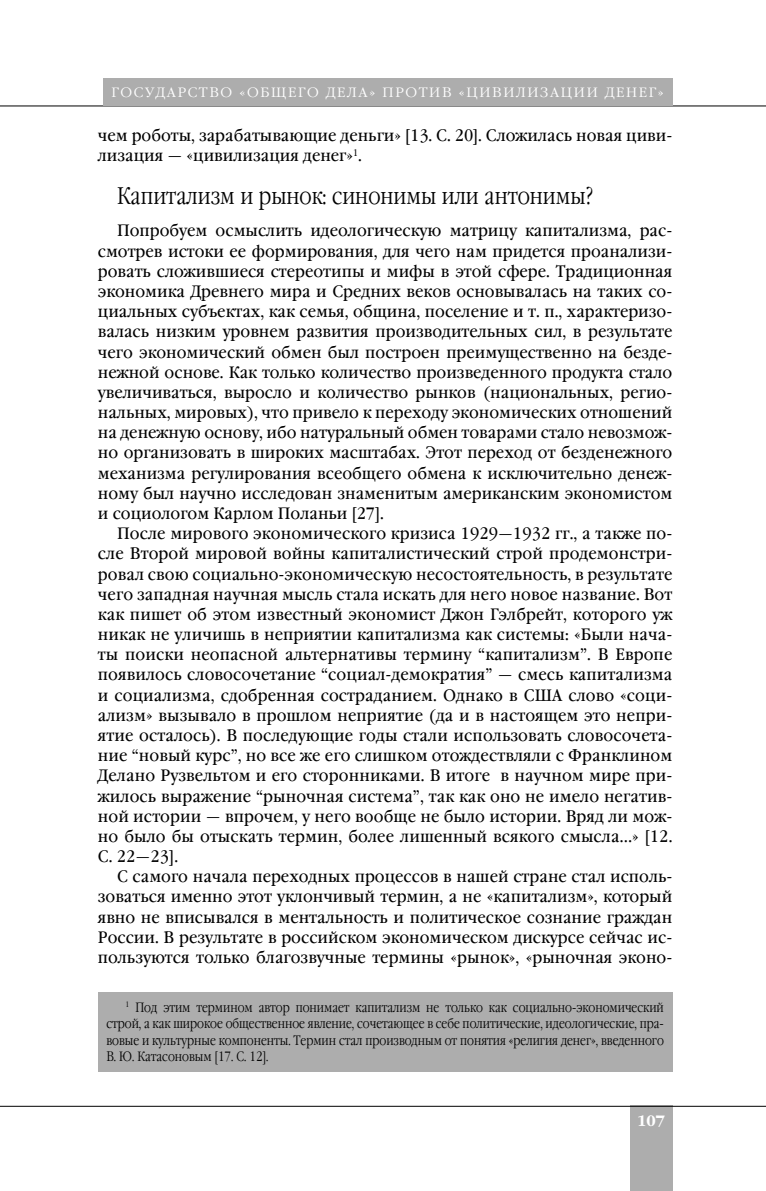
<style>
.page{position:relative;width:766px;height:1191px;background:#fff}
.page>*{position:absolute;margin:0;border:0;box-sizing:border-box;transform-origin:0 0}
.t1{font:300 24px "Garamond Narrow C";color:#000}
.t2{font:16.5px/20.1px "Garamond Book Narrow C";color:#000;scale:1.1 1}
.t3{font:700 15px "Garamond C";color:#fff}
.t4{font:300 13.5px/16.5px "Garamond Narrow C";color:#000;text-align:justify}
.t5{font:300 13.5px "Garamond Narrow C";letter-spacing:.1em;color:#fff;scale:1.25 1}
</style>
<div class="page">
<div style="left:629px;top:1106px;width:43px;height:85px;background:#adadad"></div>
<hr style="left:0;top:1106px;width:765px;height:1px;background:#000">
<hr style="left:0;top:106px;width:765px;height:1px;background:#000">
<div style="left:103px;top:78px;width:569px;height:28px;background:#adadad"></div>
<div style="left:98px;top:992px;width:574px;height:79px;background:#adadad"></div>
<p class="t5" style="left:111px;top:87px;width:443px">ГОСУДАРСТВО «ОБЩЕГО ДЕЛА» ПРОТИВ «ЦИВИЛИЗАЦИИ ДЕНЕГ»</p>
<p class="t2" style="left:98px;top:127px;width:523px">чем роботы, зарабатывающие деньги» [13. С. 20]. Сложилась новая циви&shy;лизация — «цивилизация денег»<sup>1</sup>.</p>
<p class="t1" style="left:117px;top:186px;width:477px">Капитализм и рынок: синонимы или антонимы?</p>
<p class="t2" style="left:117px;top:222px;width:506px">Попробуем осмыслить идеологическую матрицу капитализма, рас-</p>
<p class="t2" style="left:98px;top:242px;width:523px">смотрев истоки ее формирования, для чего нам придется проанализи-</p>
<p class="t2" style="left:98px;top:262px;width:523px">ровать сложившиеся стереотипы и мифы в этой сфере. Традиционная</p>
<p class="t2" style="left:98px;top:283px;width:523px">экономика Древнего мира и Средних веков основывалась на таких со-</p>
<p class="t2" style="left:98px;top:303px;width:523px">циальных субъектах, как семья, община, поселение и т. п., характеризо-</p>
<p class="t2" style="left:98px;top:323px;width:523px">валась низким уровнем развития производительных сил, в результате</p>
<p class="t2" style="left:98px;top:343px;width:523px">чего экономический обмен был построен преимущественно на безде-</p>
<p class="t2" style="left:98px;top:363px;width:523px">нежной основе. Как только количество произведенного продукта стало</p>
<p class="t2" style="left:98px;top:384px;width:523px">увеличиваться, выросло и количество рынков (национальных, регио-</p>
<p class="t2" style="left:98px;top:404px;width:523px">нальных, мировых), что привело к переходу экономических отношений</p>
<p class="t2" style="left:98px;top:424px;width:523px">на денежную основу, ибо натуральный обмен товарами стало невозмож-</p>
<p class="t2" style="left:98px;top:444px;width:523px">но организовать в широких масштабах. Этот переход от безденежного</p>
<p class="t2" style="left:98px;top:464px;width:523px">механизма регулирования всеобщего обмена к исключительно денеж-</p>
<p class="t2" style="left:98px;top:484px;width:523px">ному был научно исследован знаменитым американским экономистом</p>
<p class="t2" style="left:98px;top:505px;width:261px">и социологом Карлом Поланьи [27].</p>
<p class="t2" style="left:117px;top:525px;width:506px">После мирового экономического кризиса 1929—1932 гг., а также по-</p>
<p class="t2" style="left:98px;top:545px;width:523px">сле Второй мировой войны капиталистический строй продемонстри-</p>
<p class="t2" style="left:98px;top:565px;width:523px">ровал свою социально-экономическую несостоятельность, в результате</p>
<p class="t2" style="left:98px;top:585px;width:523px">чего западная научная мысль стала искать для него новое название. Вот</p>
<p class="t2" style="left:98px;top:605px;width:523px">как пишет об этом известный экономист Джон Гэлбрейт, которого уж</p>
<p class="t2" style="left:98px;top:626px;width:523px">никак не уличишь в неприятии капитализма как системы: «Были нача-</p>
<p class="t2" style="left:98px;top:646px;width:523px">ты поиски неопасной альтернативы термину “капитализм”. В Европе</p>
<p class="t2" style="left:98px;top:666px;width:523px">появилось словосочетание “социал-демократия” — смесь капитализма</p>
<p class="t2" style="left:98px;top:686px;width:523px">и социализма, сдобренная состраданием. Однако в США слово «соци-</p>
<p class="t2" style="left:98px;top:706px;width:523px">ализм» вызывало в прошлом неприятие (да и в настоящем это непри-</p>
<p class="t2" style="left:98px;top:726px;width:523px">ятие осталось). В последующие годы стали использовать словосочета-</p>
<p class="t2" style="left:98px;top:747px;width:523px">ние “новый курс”, но все же его слишком отождествляли с Франклином</p>
<p class="t2" style="left:98px;top:767px;width:523px">Делано Рузвельтом и его сторонниками. В итоге в научном мире при-</p>
<p class="t2" style="left:98px;top:787px;width:523px">жилось выражение “рыночная система”, так как оно не имело негатив-</p>
<p class="t2" style="left:98px;top:807px;width:523px">ной истории — впрочем, у него вообще не было истории. Вряд ли мож-</p>
<p class="t2" style="left:98px;top:827px;width:523px">но было бы отыскать термин, более лишенный всякого смысла…» [12.</p>
<p class="t2" style="left:98px;top:848px;width:74px">С. 22—23].</p>
<p class="t2" style="left:117px;top:868px;width:506px">С самого начала переходных процессов в нашей стране стал исполь-</p>
<p class="t2" style="left:98px;top:888px;width:523px">зоваться именно этот уклончивый термин, а не «капитализм», который</p>
<p class="t2" style="left:98px;top:908px;width:523px">явно не вписывался в ментальность и политическое сознание граждан</p>
<p class="t2" style="left:98px;top:928px;width:523px">России. В результате в российском экономическом дискурсе сейчас ис-</p>
<p class="t2" style="left:98px;top:948px;width:523px">пользуются только благозвучные термины «рынок», «рыночная эконо-</p>
<p class="t4" style="left:106px;top:1000px;width:559px;text-indent:19px"><sup>1</sup> Под этим термином автор понимает капитализм не только как социально-экономический строй, а как широкое общественное явление, сочетающее в себе политические, идеологические, пра&shy;вовые и культурные компоненты. Термин стал производным от понятия «религия денег», введенного В. Ю. Катасоновым [17. С. 12].</p>
<p class="t3" style="left:637px;top:1114px;width:29px">107</p>
</div>
